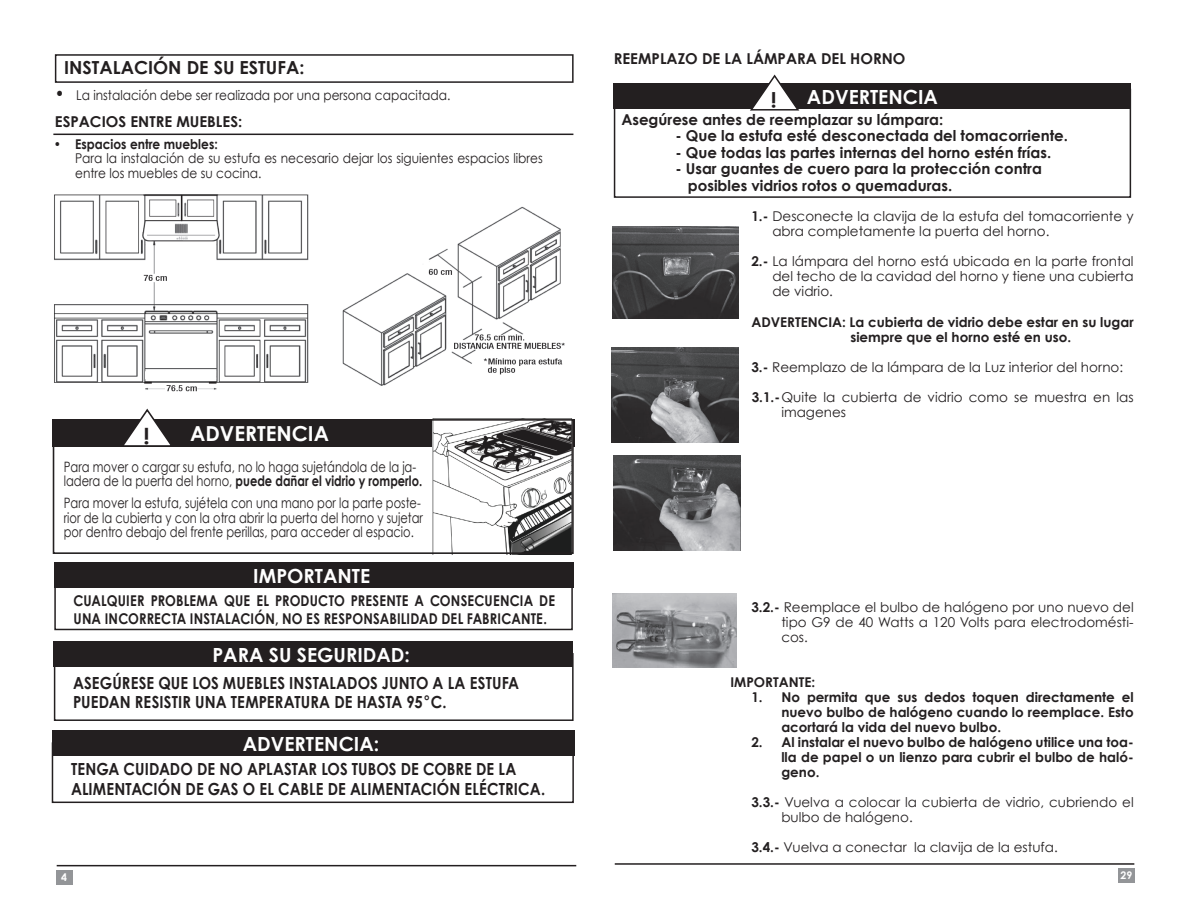
<style>
.page{position:relative;width:1188px;height:918px;background:#fff}
.page>*{position:absolute;margin:0;border:0;box-sizing:border-box;transform-origin:0 0}
.t1{font:700 20.7px "Century Gothic";color:#fff}
.t2{font:700 19.5px "Century Gothic";color:#fff}
.t3{font:700 18px "Century Gothic";color:#231f20}
.t4{font:700 16.65px/19.5px "Century Gothic";letter-spacing:.005em;color:#231f20;scale:.89 1}
.t5{font:700 15px/16.5px "Century Gothic";color:#231f20}
.t6{font:700 14.85px/18px "Century Gothic";letter-spacing:.01em;color:#231f20;scale:.87 1}
.t7{font:14.25px/14.2px "Century Gothic";color:#231f20;scale:.8 1}
.t8{font:13.5px/15px "Century Gothic";color:#231f20}
.t9{font:700 13.5px/15px "Century Gothic";color:#231f20;text-align:justify}
.t10{font:13.5px/15.8px "Century Gothic";color:#231f20;scale:.9 1}
.t11{font:700 13.5px "Century Gothic";color:#231f20;scale:.9 1}
.t12{font:700 10.5px "Century Gothic";color:#fff}
.s1{font-size:18px}
.s2{font-weight:700}
.s3{font-family:"Futura";font-weight:500}
</style>
<div class="page">
<hr style="left:57px;top:865px;width:519px;height:1px;background:#231f20">
<div style="left:56px;top:870px;width:16px;height:15px;background:#939598"></div>
<div style="left:1118px;top:868px;width:17px;height:15px;background:#939598"></div>
<hr style="left:615px;top:863px;width:519px;height:2px;background:#231f20">
<img style="left:54px;top:194px;width:511px;height:198px">
<hr style="left:53px;top:134px;width:520px;height:1px;background:#231f20">
<div style="left:55px;top:54px;width:519px;height:29px;border:2px solid #231f20"></div>
<div style="left:53px;top:419px;width:522px;height:27px;background:#231f20"></div>
<img style="left:432px;top:422px;width:139px;height:129px">
<div style="left:53px;top:419px;width:521px;height:135px;border:2px solid #231f20"></div>
<div style="left:54px;top:653px;width:520px;height:68px;border:2px solid #231f20"></div>
<div style="left:54px;top:641px;width:519px;height:26px;background:#231f20"></div>
<div style="left:54px;top:562px;width:519px;height:68px;border:2px solid #231f20"></div>
<div style="left:54px;top:563px;width:520px;height:25px;background:#231f20"></div>
<div style="left:52px;top:742px;width:522px;height:61px;border:2px solid #231f20"></div>
<div style="left:52px;top:730px;width:523px;height:26px;background:#231f20"></div>
<div style="left:614px;top:89px;width:517px;height:109px;border:2px solid #231f20"></div>
<div style="left:614px;top:83px;width:517px;height:26px;background:#231f20"></div>
<img style="left:613px;top:227px;width:126px;height:92px">
<img style="left:612px;top:348px;width:126px;height:94px">
<img style="left:614px;top:456px;width:126px;height:94px">
<img style="left:613px;top:593px;width:123px;height:74px">
<svg style="left:120px;top:408px;width:55px;height:39px"></svg>
<svg style="left:750px;top:74px;width:50px;height:37px"></svg>
<h3 class="t3" style="left:64px;top:56px;width:242px">INSTALACIÓN DE SU ESTUFA:</h3>
<p class="t10" style="left:55px;top:87px;width:441px"><span class="s1">•</span> La instalación debe ser realizada por una persona capacitada.</p>
<p class="t5" style="left:55px;top:113px;width:189px">ESPACIOS ENTRE MUEBLES:</p>
<p class="t11" style="left:54px;top:136px;width:184px">• Espacios entre muebles:</p>
<p class="t10" style="left:75px;top:150px;width:521px">Para la instalación de su estufa es necesario dejar los siguientes espacios libres entre los muebles de su cocina.</p>
<h1 class="t1" style="left:190px;top:420px;width:140px">ADVERTENCIA</h1>
<p class="t7" style="left:64px;top:459px;width:450px">Para mover o cargar su estufa, no lo haga sujetándola de la ja&shy;ladera de la puerta del horno, <span class="s2">puede dañar el vidrio y romperlo.</span></p>
<p class="t7" style="left:64px;top:496px;width:451px">Para mover la estufa, sujétela con una mano por la parte poste&shy;rior de la cubierta y con la otra abrir la puerta del horno y sujetar por dentro debajo del frente perillas, para acceder al espacio.</p>
<h2 class="t2" style="left:253px;top:564px;width:118px">IMPORTANTE</h2>
<p class="t6" style="left:74px;top:591px;width:555px">CUALQUIER PROBLEMA QUE EL PRODUCTO PRESENTE A CONSECUENCIA DE<br>UNA INCORRECTA INSTALACIÓN, NO ES RESPONSABILIDAD DEL FABRICANTE.</p>
<h2 class="t2" style="left:212px;top:643px;width:199px">PARA SU SEGURIDAD:</h2>
<p class="t4" style="left:73px;top:673px;width:503px">ASEGÚRESE QUE LOS MUEBLES INSTALADOS JUNTO A LA ESTUFA<br>PUEDAN RESISTIR UNA TEMPERATURA DE HASTA 95<span class="s3">°</span>C.</p>
<h2 class="t2" style="left:243px;top:732px;width:138px">ADVERTENCIA:</h2>
<p class="t4" style="left:71px;top:759px;width:534px">TENGA CUIDADO DE NO APLASTAR LOS TUBOS DE COBRE DE LA<br>ALIMENTACIÓN DE GAS O EL CABLE DE ALIMENTACIÓN ELÉCTRICA.</p>
<p class="t5" style="left:614px;top:50px;width:293px">REEMPLAZO DE LA LÁMPARA DEL HORNO</p>
<h2 class="t2" style="left:807px;top:84px;width:133px">ADVERTENCIA</h2>
<p class="t5" style="left:621px;top:111px;width:323px">Asegúrese antes de reemplazar su lámpara:</p>
<p class="t5" style="left:675px;top:127px;width:394px">- Que la estufa esté desconectada del tomacorriente.</p>
<p class="t5" style="left:675px;top:144px;width:377px">- Que todas las partes internas del horno estén frías.</p>
<p class="t5" style="left:688px;top:160px;width:355px;text-indent:-13px">- Usar guantes de cuero para la protección contra posibles vidrios rotos o quemaduras.</p>
<p class="t8" style="left:772px;top:208px;width:363px;text-indent:-21px"><span class="s2">1.-</span> Desconecte la clavija de la estufa del tomacorriente y abra completamente la puerta del horno.</p>
<p class="t8" style="left:772px;top:253px;width:363px;text-align:justify;text-indent:-21px"><span class="s2">2.-</span> La lámpara del horno está ubicada en la parte frontal del techo de la cavidad del horno y tiene una cubierta de vidrio.</p>
<p class="t9" style="left:850px;top:314px;width:285px;text-indent:-99px">ADVERTENCIA: La cubierta de vidrio debe estar en su lugar siempre que el horno esté en uso.</p>
<p class="t8" style="left:751px;top:359px;width:373px"><span class="s2">3.-</span> Reemplazo de la lámpara de la Luz interior del horno:</p>
<p class="t8" style="left:781px;top:389px;width:354px;text-indent:-30px"><span class="s2">3.1.-</span>Quite la cubierta de vidrio como se muestra en las imagenes</p>
<p class="t8" style="left:781px;top:599px;width:354px;text-align:justify;text-indent:-30px"><span class="s2">3.2.-</span> Reemplace el bulbo de halógeno por uno nuevo del tipo G9 de 40 Watts a 120 Volts para electrodomésti&shy;cos.</p>
<p class="t9" style="left:730px;top:674px;width:86px">IMPORTANTE:</p>
<p class="t9" style="left:781px;top:689px;width:354px;text-indent:-30px">1. No permita que sus dedos toquen directamente el nuevo bulbo de halógeno cuando lo reemplace. Esto acortará la vida del nuevo bulbo.</p>
<p class="t9" style="left:781px;top:734px;width:354px;text-indent:-30px">2. Al instalar el nuevo bulbo de halógeno utilice una toa&shy;lla de papel o un lienzo para cubrir el bulbo de haló&shy;geno.</p>
<p class="t8" style="left:781px;top:794px;width:354px;text-indent:-30px"><span class="s2">3.3.-</span> Vuelva a colocar la cubierta de vidrio, cubriendo el bulbo de halógeno.</p>
<p class="t8" style="left:751px;top:839px;width:308px"><span class="s2">3.4.-</span> Vuelva a conectar la clavija de la estufa.</p>
<p class="t12" style="left:61px;top:871px;width:7px">4</p>
<p class="t12" style="left:1121px;top:868px;width:13px">29</p>
</div>
